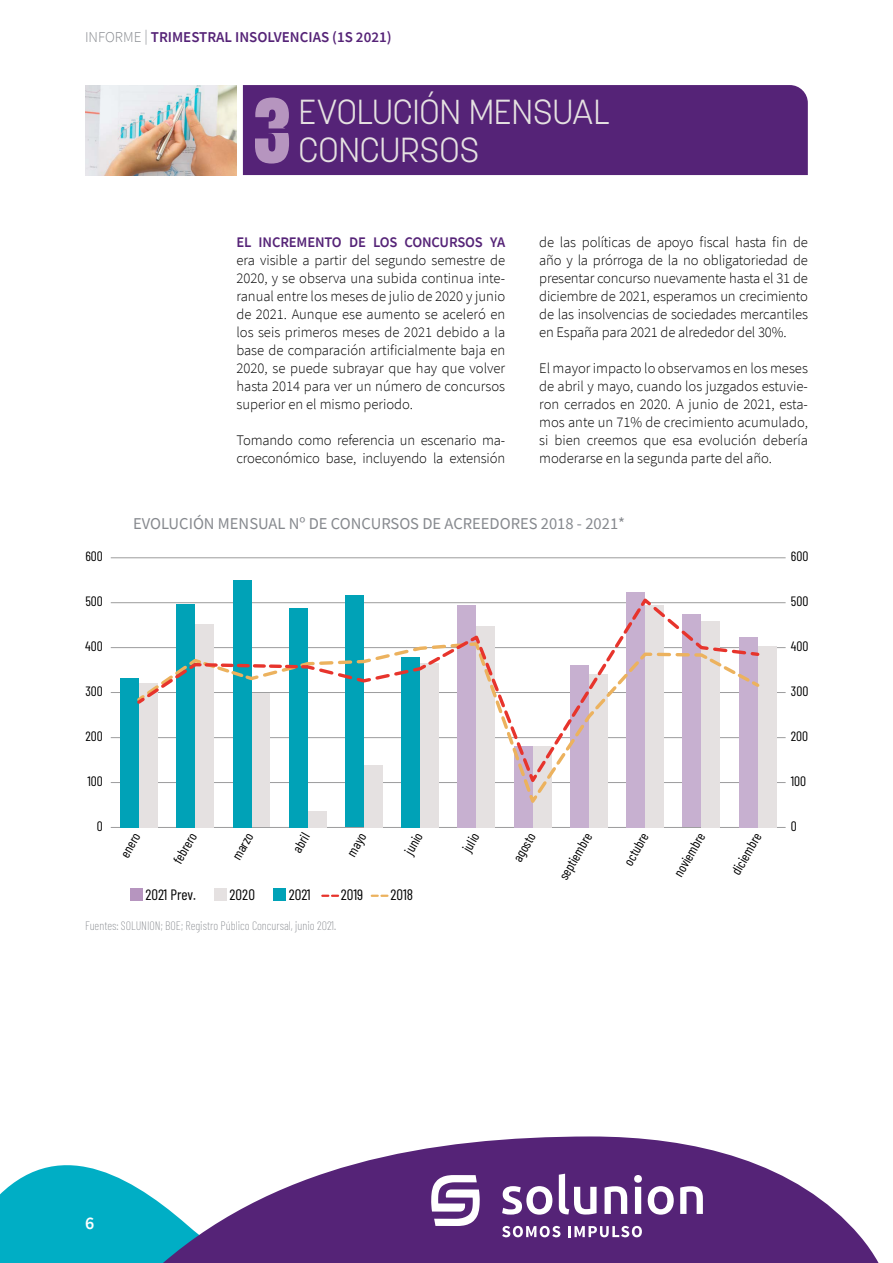
<style>
.page{position:relative;width:893px;height:1263px;background:#fff}
.page>*{position:absolute;margin:0;border:0;box-sizing:border-box;transform-origin:0 0}
.t1{font:300 34.5px/37.5px "Korolev";letter-spacing:-.01em;color:#e5e1e1}
.t2{font:600 18px "Source Sans Pro";color:#fff}
.t3{font:16.5px "Source Sans Pro";color:#86898e}
.t4{font:600 15px "Source Sans Pro";color:#552377}
.t5{font:15px "Barlow Condensed";color:#000}
.t6{font:300 14.7px/18px "Source Sans Pro";letter-spacing:-.01em;color:#000;text-align:justify}
.t7{font:600 14.7px "Source Sans Pro";letter-spacing:-.01em;color:#552377}
.t8{font:13.5px "Barlow Condensed";color:#000}
.t9{font:200 12px "Barlow Condensed";color:#86898e}
.s1{font-weight:300;color:#86898e}
.s2{font-family:"Anton";font-weight:400;font-size:75.75px;color:#b695bf}
</style>
<div class="page">
<div style="left:243px;top:85px;width:565px;height:90px;background:#552377"></div>
<img style="left:85px;top:85px;width:151px;height:90px">
<div style="left:252px;top:128px;width:45px;height:5px;background:#552377"></div>
<hr style="left:111px;top:782px;width:675px;height:1px;background:#9c9c9d">
<hr style="left:111px;top:737px;width:675px;height:1px;background:#9c9c9d">
<hr style="left:111px;top:692px;width:675px;height:1px;background:#9c9c9d">
<hr style="left:111px;top:647px;width:675px;height:1px;background:#9c9c9d">
<hr style="left:111px;top:602px;width:675px;height:1px;background:#9c9c9d">
<hr style="left:111px;top:557px;width:675px;height:1px;background:#9c9c9d">
<hr style="left:111px;top:827px;width:675px;height:1px;background:#9c9c9d">
<div style="left:139px;top:683px;width:19px;height:144px;background:#e5e1e1"></div>
<div style="left:120px;top:678px;width:19px;height:149px;background:#00a2b7"></div>
<div style="left:195px;top:624px;width:19px;height:203px;background:#e5e1e1"></div>
<div style="left:176px;top:604px;width:19px;height:223px;background:#00a2b7"></div>
<div style="left:251px;top:693px;width:19px;height:134px;background:#e5e1e1"></div>
<div style="left:233px;top:580px;width:18px;height:247px;background:#00a2b7"></div>
<div style="left:308px;top:811px;width:19px;height:16px;background:#e5e1e1"></div>
<div style="left:289px;top:608px;width:19px;height:219px;background:#00a2b7"></div>
<div style="left:364px;top:765px;width:19px;height:62px;background:#e5e1e1"></div>
<div style="left:345px;top:595px;width:19px;height:232px;background:#00a2b7"></div>
<div style="left:420px;top:663px;width:19px;height:164px;background:#e5e1e1"></div>
<div style="left:401px;top:657px;width:19px;height:170px;background:#00a2b7"></div>
<div style="left:457px;top:605px;width:19px;height:222px;background:#c7b0d0"></div>
<div style="left:476px;top:625px;width:19px;height:202px;background:#e5e1e1"></div>
<div style="left:514px;top:746px;width:19px;height:81px;background:#c7b0d0"></div>
<div style="left:533px;top:746px;width:18px;height:81px;background:#e5e1e1"></div>
<div style="left:570px;top:665px;width:19px;height:162px;background:#c7b0d0"></div>
<div style="left:589px;top:674px;width:19px;height:153px;background:#e5e1e1"></div>
<div style="left:626px;top:592px;width:19px;height:235px;background:#c7b0d0"></div>
<div style="left:645px;top:605px;width:19px;height:222px;background:#e5e1e1"></div>
<div style="left:682px;top:614px;width:19px;height:213px;background:#c7b0d0"></div>
<div style="left:701px;top:621px;width:19px;height:206px;background:#e5e1e1"></div>
<div style="left:739px;top:637px;width:19px;height:190px;background:#c7b0d0"></div>
<div style="left:758px;top:646px;width:18px;height:181px;background:#e5e1e1"></div>
<svg style="left:134px;top:595px;width:627px;height:193px"></svg>
<div style="left:130px;top:888px;width:12px;height:13px;background:#b695bf"></div>
<div style="left:214px;top:888px;width:13px;height:13px;background:#e5e1e1"></div>
<div style="left:273px;top:888px;width:13px;height:13px;background:#00a2b7"></div>
<svg style="left:322px;top:895px;width:16px;height:2px"></svg>
<svg style="left:372px;top:895px;width:15px;height:2px"></svg>
<svg style="left:0;top:1172px;width:32px;height:91px;background:#1bb6cb"></svg>
<svg style="left:32px;top:1136px;width:847px;height:127px;fill:#552377"></svg>
<svg style="left:502px;top:1226px;width:58px;height:11px"></svg>
<svg style="left:568px;top:1226px;width:74px;height:11px"></svg>
<svg style="left:502px;top:1186px;width:50px;height:29px"></svg>
<svg style="left:559px;top:1174px;width:38px;height:40px"></svg>
<svg style="left:605px;top:1186px;width:22px;height:28px"></svg>
<svg style="left:634px;top:1175px;width:8px;height:39px"></svg>
<svg style="left:648px;top:1186px;width:26px;height:29px"></svg>
<svg style="left:680px;top:1186px;width:23px;height:28px"></svg>
<svg style="left:431px;top:1175px;width:49px;height:51px"></svg>
<p class="t4" style="left:85px;top:27px;width:308px"><span class="s1">INFORME |</span> TRIMESTRAL INSOLVENCIAS (1S 2021)</p>
<h1 class="t1" style="left:254px;top:93px;width:358px;text-indent:45px">EVOLUCIÓN MENSUAL<br><span class="s2">3</span> CONCURSOS</h1>
<p class="t7" style="left:236px;top:233px;width:270px">EL INCREMENTO DE LOS CONCURSOS YA</p>
<p class="t6" style="left:236px;top:251px;width:270px">era visible a partir del segundo semestre de 2020, y se observa una subida continua inte&shy;ranual entre los meses de julio de 2020 y junio de 2021. Aunque ese aumento se aceleró en los seis primeros meses de 2021 debido a la base de comparación artificialmente baja en 2020, se puede subrayar que hay que volver hasta 2014 para ver un número de concursos superior en el mismo periodo.</p>
<p class="t6" style="left:236px;top:431px;width:270px">Tomando como referencia un escenario ma&shy;croeconómico base, incluyendo la extensión</p>
<p class="t6" style="left:539px;top:233px;width:270px">de las políticas de apoyo fiscal hasta fin de año y la prórroga de la no obligatoriedad de presentar concurso nuevamente hasta el 31 de diciembre de 2021, esperamos un crecimiento de las insolvencias de sociedades mercantiles en España para 2021 de alrededor del 30%.</p>
<p class="t6" style="left:539px;top:359px;width:270px">El mayor impacto lo observamos en los meses de abril y mayo, cuando los juzgados estuvie&shy;ron cerrados en 2020. A junio de 2021, esta&shy;mos ante un 71% de crecimiento acumulado, si bien creemos que esa evolución debería moderarse en la segunda parte del año.</p>
<p class="t3" style="left:133px;top:513px;width:493px">EVOLUCIÓN MENSUAL Nº DE CONCURSOS DE ACREEDORES 2018 - 2021*</p>
<p class="t8" style="left:85px;top:547px;width:19px">600</p>
<p class="t8" style="left:85px;top:592px;width:19px">500</p>
<p class="t8" style="left:85px;top:637px;width:19px">400</p>
<p class="t8" style="left:85px;top:682px;width:19px">300</p>
<p class="t8" style="left:85px;top:727px;width:19px">200</p>
<p class="t8" style="left:87px;top:772px;width:17px">100</p>
<p class="t8" style="left:97px;top:817px;width:7px">0</p>
<p class="t8" style="left:168px;top:858px;width:35px;rotate:-60deg">febrero</p>
<p class="t8" style="left:227px;top:854px;width:30px;rotate:-60deg">marzo</p>
<p class="t8" style="left:288px;top:847px;width:22px;rotate:-60deg">abril</p>
<p class="t8" style="left:342px;top:850px;width:26px;rotate:-60deg">mayo</p>
<p class="t8" style="left:400px;top:848px;width:24px;rotate:-60deg">junio</p>
<p class="t8" style="left:458px;top:845px;width:21px;rotate:-60deg">julio</p>
<p class="t8" style="left:508px;top:856px;width:33px;rotate:-60deg">agosto</p>
<p class="t8" style="left:554px;top:874px;width:54px;rotate:-60deg">septiembre</p>
<p class="t8" style="left:619px;top:859px;width:37px;rotate:-60deg">octubre</p>
<p class="t8" style="left:669px;top:871px;width:50px;rotate:-60deg">noviembre</p>
<p class="t5" style="left:145px;top:884px;width:52px">2021 Prev.</p>
<p class="t5" style="left:230px;top:884px;width:27px">2020</p>
<p class="t5" style="left:289px;top:884px;width:24px">2021</p>
<p class="t5" style="left:341px;top:884px;width:24px">2019</p>
<p class="t5" style="left:390px;top:884px;width:24px">2018</p>
<p class="t9" style="left:85px;top:917px;width:253px">Fuentes: SOLUNION; BOE; Registro Público Concursal, junio 2021.</p>
<p class="t8" style="left:115px;top:851px;width:28px;rotate:-60deg">enero</p>
<p class="t8" style="left:727px;top:869px;width:48px;rotate:-60deg">diciembre</p>
<p class="t8" style="left:791px;top:547px;width:19px">600</p>
<p class="t8" style="left:791px;top:592px;width:19px">500</p>
<p class="t8" style="left:791px;top:637px;width:19px">400</p>
<p class="t8" style="left:791px;top:682px;width:19px">300</p>
<p class="t8" style="left:791px;top:727px;width:19px">200</p>
<p class="t8" style="left:791px;top:772px;width:17px">100</p>
<p class="t8" style="left:791px;top:817px;width:7px">0</p>
<p class="t2" style="left:85px;top:1211px;width:11px">6</p>
</div>
